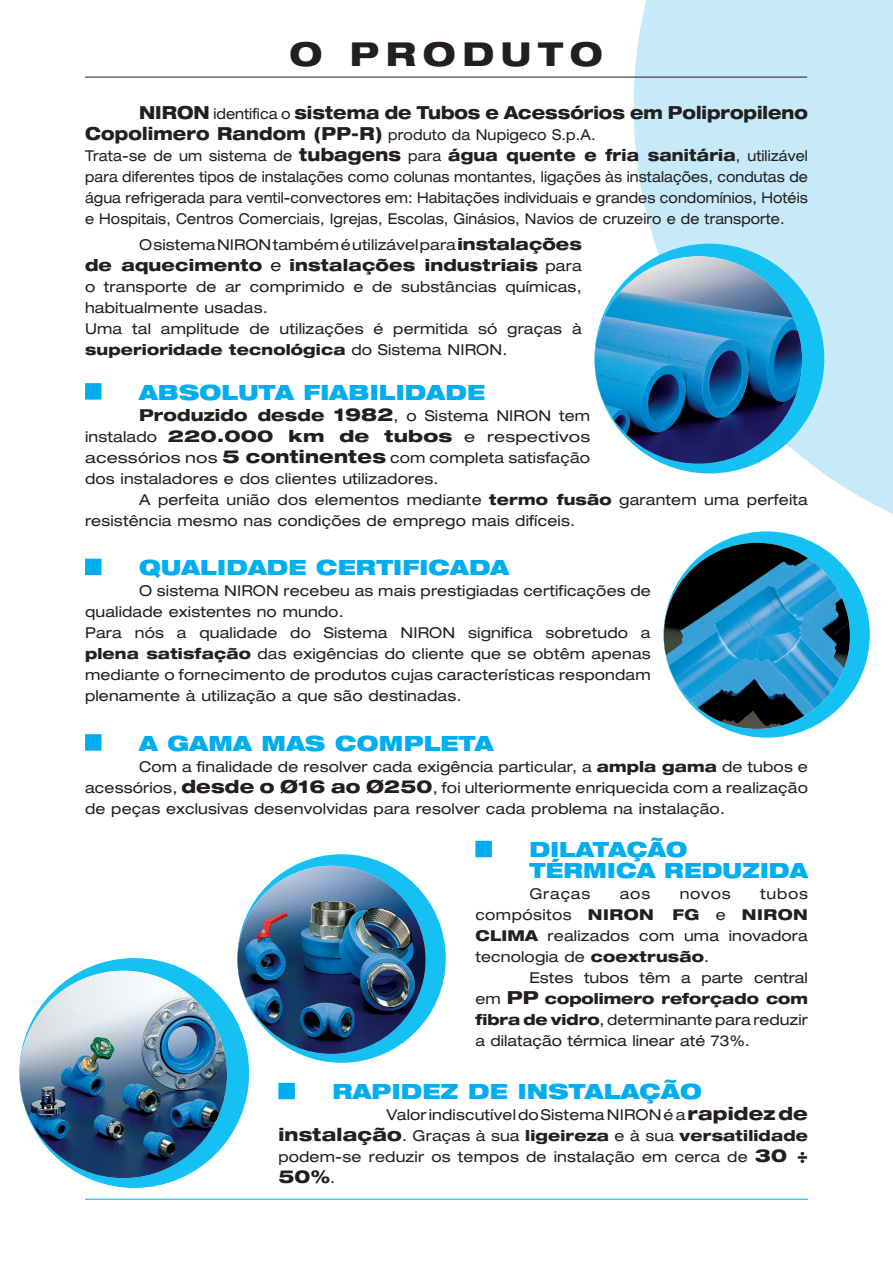
<style>
.page{position:relative;width:893px;height:1263px;background:#fff}
.page>*{position:absolute;margin:0;border:0;box-sizing:border-box;transform-origin:0 0}
.t1{font:800 expanded 33px "Helvetica Neue LT Std";letter-spacing:.2em;color:#231f20}
.t2{font:900 expanded 21px/21px "Helvetica Neue LT Std";letter-spacing:.01em;color:#00aeef}
.t3{font:800 expanded 18px "Helvetica Neue LT Std";color:#231f20;scale:.92 1}
.t4{font:800 expanded 18px "Helvetica Neue LT Std";color:#231f20}
.t5{font:800 expanded 16.5px "Helvetica Neue LT Std";letter-spacing:.01em;color:#231f20}
.t6{font:expanded 15px/21px "Helvetica Neue LT Std";letter-spacing:.01em;color:#231f20;text-align:justify}
.t7{font:expanded 15px/21px "Helvetica Neue LT Std";letter-spacing:.01em;color:#231f20;scale:.92 1}
.s1{font-weight:400;font-size:15px}
.s2{font-weight:800;font-size:18px}
.s3{font-weight:800;font-size:16.5px}
.s4{font-weight:400}
.s5{font-weight:800}
</style>
<div class="page">
<hr style="left:85px;top:1199px;width:723px;height:1px;background:#00aeef">
<svg style="left:634px;top:0;width:259px;height:555px;fill:#c6eafa"></svg>
<hr style="left:85px;top:77px;width:722px;height:1px;background:#231f20">
<div style="left:86px;top:384px;width:15px;height:15px;background:#00aeef"></div>
<div style="left:85px;top:383px;width:17px;height:17px;border:2px solid #00aeef"></div>
<div style="left:86px;top:559px;width:15px;height:15px;background:#00aeef"></div>
<div style="left:85px;top:559px;width:17px;height:16px;border:2px solid #00aeef"></div>
<div style="left:86px;top:735px;width:15px;height:15px;background:#00aeef"></div>
<div style="left:85px;top:734px;width:17px;height:17px;border:2px solid #00aeef"></div>
<div style="left:594px;top:244px;width:230px;height:229px;background:#15c0f2;border-radius:50%"></div>
<img style="left:595px;top:256px;width:207px;height:208px;border-radius:50%">
<div style="left:19px;top:958px;width:230px;height:230px;background:#15c0f2;border-radius:50%"></div>
<img style="left:20px;top:971px;width:207px;height:207px;border-radius:50%">
<div style="left:664px;top:531px;width:206px;height:207px;background:#15c0f2;border-radius:50%"></div>
<img style="left:664px;top:543px;width:186px;height:186px;border-radius:50%">
<div style="left:237px;top:854px;width:209px;height:209px;background:#15c0f2;border-radius:50%"></div>
<img style="left:237px;top:866px;width:189px;height:188px;border-radius:50%">
<div style="left:476px;top:841px;width:15px;height:15px;background:#00aeef"></div>
<div style="left:475px;top:841px;width:17px;height:16px;border:2px solid #00aeef"></div>
<div style="left:279px;top:1083px;width:15px;height:15px;background:#00aeef"></div>
<div style="left:278px;top:1083px;width:17px;height:16px;border:2px solid #00aeef"></div>
<h1 class="t1" style="left:289px;top:33px;width:315px">O PRODUTO</h1>
<p class="t3" style="left:139px;top:101px;width:728px">NIRON <span class="s1">identifica o</span> sistema de Tubos e Acessórios em Polipropileno</p>
<p class="t7" style="left:85px;top:124px;width:787px"><span class="s2">Copolimero Random (PP-R)</span> produto da Nupigeco S.p.A.<br>Trata-se de um sistema de <span class="s2">tubagens</span> para <span class="s3">água quente e fria sanitária</span>, utilizável para diferentes tipos de instalações como colunas montantes, ligações às instalações, condutas de água refrigerada para ventil-convectores em: Habitações individuais e grandes condomínios, Hotéis e Hospitais, Centros Comerciais, Igrejas, Escolas, Ginásios, Navios de cruzeiro e de transporte.</p>
<p class="t6" style="left:139px;top:234px;width:444px">O sistema NIRON também é utilizável para <span class="s3">instalações</span></p>
<p class="t5" style="left:85px;top:255px;width:498px">de aquecimento <span class="s4">e</span> instalações industriais <span class="s1">para</span></p>
<p class="t6" style="left:85px;top:276px;width:498px;text-align:left">o transporte de ar comprimido e de substâncias químicas, habitualmente usadas.<br>Uma tal amplitude de utilizações é permitida só graças à <span class="s5">superioridade tecnológica</span> do Sistema NIRON.</p>
<h2 class="t2" style="left:139px;top:381px;width:347px">ABSOLUTA FIABILIDADE</h2>
<p class="t6" style="left:85px;top:404px;width:507px;text-indent:54px"><span class="s3">Produzido desde</span> <span class="s2">1982</span>, o Sistema NIRON tem instalado <span class="s3">220.000 km de tubos</span> e respectivos acessórios nos <span class="s2">5 continentes</span> com completa satisfação dos instaladores e dos clientes utilizadores.</p>
<p class="t6" style="left:85px;top:488px;width:724px;text-indent:54px">A perfeita união dos elementos mediante <span class="s5">termo fusão</span> garantem uma perfeita resistência mesmo nas condições de emprego mais difíceis.</p>
<h2 class="t2" style="left:139px;top:556px;width:271px">QUALIDADE CERTIFICA</h2>
<h2 class="t2" style="left:469px;top:556px;width:43px">DA</h2>
<p class="t6" style="left:85px;top:580px;width:567px;text-align:left;text-indent:54px">O sistema NIRON recebeu as mais prestigiadas certificações de qualidade existentes no mundo.<br>Para nós a qualidade do Sistema NIRON significa sobretudo a <span class="s5">plena satisfação</span> das exigências do cliente que se obtêm apenas mediante o fornecimento de produtos cujas características respondam plenamente à utilização a que são destinadas.</p>
<h2 class="t2" style="left:139px;top:732px;width:357px">A GAMA MAS COMPLETA</h2>
<p class="t6" style="left:85px;top:755px;width:724px;text-indent:54px">Com a finalidade de resolver cada exigência particular, a <span class="s5">ampla gama</span> de tubos e acessórios, <span class="s2">desde o Ø16 ao Ø250</span>, foi ulteriormente enriquecida com a realização de peças exclusivas desenvolvidas para resolver cada problema na instalação.</p>
<h2 class="t2" style="left:529px;top:838px;width:280px">DILATAÇÃO<br>TÉRM ICA REDUZIDA</h2>
<p class="t6" style="left:529px;top:883px;width:62px">Graças</p>
<p class="t6" style="left:620px;top:883px;width:32px">aos</p>
<p class="t6" style="left:680px;top:883px;width:52px">novos</p>
<p class="t6" style="left:475px;top:883px;width:334px;text-indent:285px">tubos compósitos <span class="s5">NIRON FG</span> e <span class="s5">NIRON CLIMA</span> realizados com uma inovadora tecnologia de <span class="s5">coextrusão</span>.</p>
<p class="t6" style="left:475px;top:967px;width:334px;text-indent:54px">Estes tubos têm a parte central em <span class="s2">PP</span> <span class="s5">copolimero reforçado com fibra de vidro</span>, determinante para reduzir a dilatação térmica linear até 73%.</p>
<h2 class="t2" style="left:332px;top:1080px;width:370px">RAPIDEZ DE INSTALAÇÃO</h2>
<p class="t6" style="left:278px;top:1104px;width:531px;text-indent:108px">Valor indiscutível do Sistema NIRON é a <span class="s2">rapidez de instalação</span>. Graças à sua <span class="s5">ligeireza</span> e à sua <span class="s5">versatilidade </span>podem-se reduzir os tempos de instalação em cerca de <span class="s2">30 ÷</span></p>
<p class="t4" style="left:278px;top:1165px;width:58px">50%<span class="s1">.</span></p>
</div>
